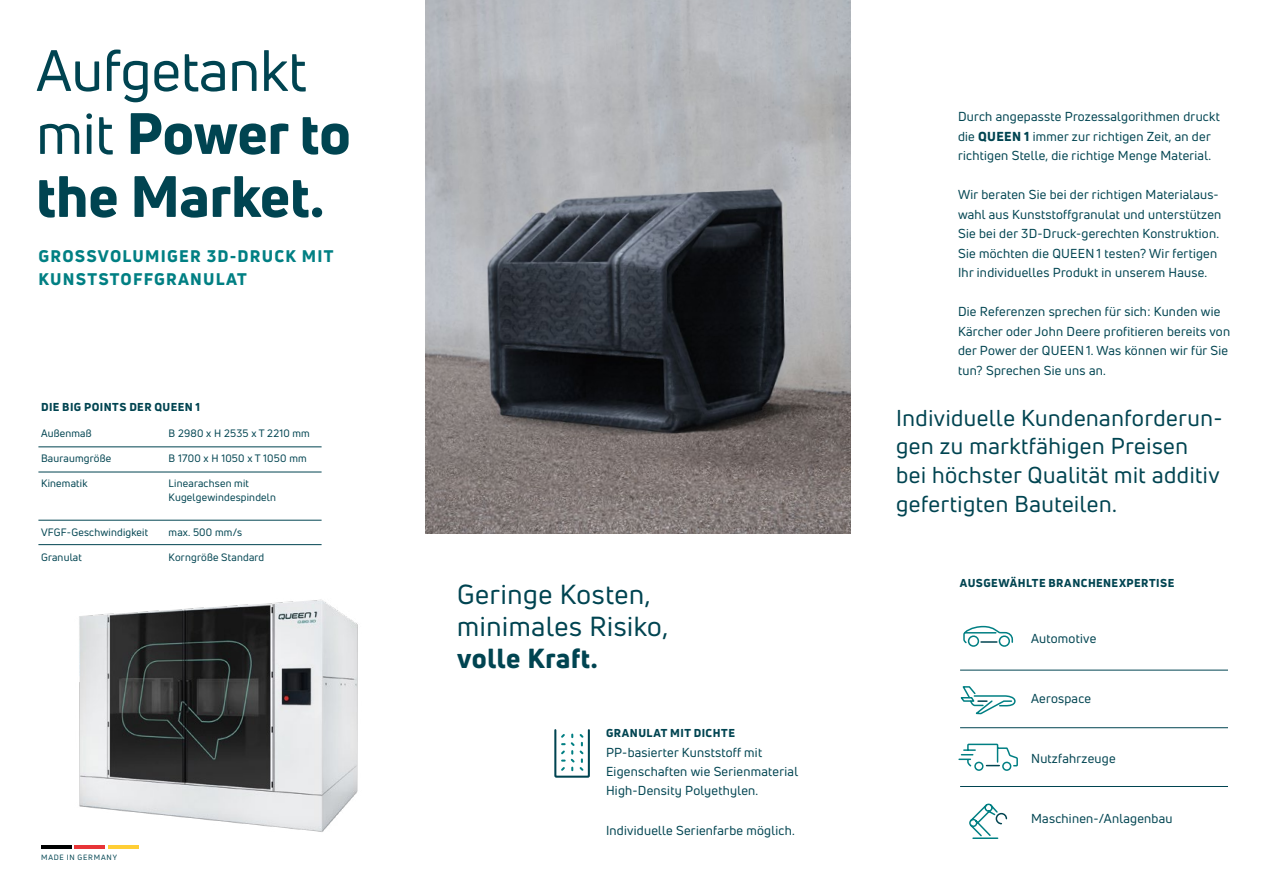
<style>
.page{position:relative;width:1263px;height:893px;background:#fff}
.page>*{position:absolute;margin:0;border:0;box-sizing:border-box;transform-origin:0 0}
.t1{font:800 57px/63px "Uni Neue";color:#004451}
.t2{font:27px/32.4px "Uni Neue";letter-spacing:.025em;color:#004451}
.t3{font:800 27px "Uni Neue";letter-spacing:.025em;color:#004451}
.t4{font:22.5px/28.5px "Uni Neue";letter-spacing:.025em;color:#004451}
.t5{font:800 16.5px/22.5px "Uni Neue";letter-spacing:.075em;color:#007f83}
.t6{font:12.75px/19.5px "Uni Neue";letter-spacing:.02em;color:#004451}
.t7{font:800 11.25px "Uni Neue";letter-spacing:.035em;color:#004451}
.t8{font:10.5px/14.2px "Uni Neue";letter-spacing:.02em;color:#004451}
.t9{font:7.5px "Uni Neue";letter-spacing:.115em;color:#004451}
.s1{font-weight:400}
.s2{font-weight:800}
</style>
<div class="page">
<img style="left:425px;top:0;width:425px;height:534px">
<hr style="left:960px;top:670px;width:268px;height:1px;background:#004451">
<hr style="left:960px;top:727px;width:268px;height:1px;background:#004451">
<hr style="left:960px;top:786px;width:268px;height:1px;background:#004451">
<img style="left:62px;top:599px;width:296px;height:250px">
<hr style="left:41px;top:845px;width:31px;height:3px;background:#000202">
<hr style="left:74px;top:845px;width:31px;height:3px;background:#e73437">
<hr style="left:108px;top:845px;width:31px;height:3px;background:#ffce35">
<svg style="left:963px;top:625px;width:51px;height:22px"></svg>
<svg style="left:960px;top:686px;width:56px;height:29px"></svg>
<svg style="left:969px;top:803px;width:39px;height:36px"></svg>
<svg style="left:958px;top:743px;width:60px;height:28px"></svg>
<svg style="left:554px;top:729px;width:36px;height:49px"></svg>
<hr style="left:38px;top:447px;width:284px;height:1px;background:#004451">
<hr style="left:38px;top:472px;width:284px;height:1px;background:#004451">
<hr style="left:38px;top:520px;width:284px;height:1px;background:#004451">
<hr style="left:38px;top:544px;width:284px;height:1px;background:#004451">
<h1 class="t1" style="left:36px;top:38px;width:316px"><span class="s1">Aufgetankt mit</span> Power to the Market.</h1>
<p class="t5" style="left:38px;top:245px;width:296px">GROSSVOLUMIGER 3D-DRUCK MIT<br>KUNSTSTOFFGRANULAT</p>
<p class="t7" style="left:41px;top:400px;width:161px">DIE BIG POINTS DER QUEEN 1</p>
<p class="t8" style="left:41px;top:426px;width:52px">Außenmaß</p>
<p class="t8" style="left:169px;top:426px;width:143px">B 2980 x H 2535 x T 2210 mm</p>
<p class="t8" style="left:41px;top:451px;width:72px">Bauraumgröße</p>
<p class="t8" style="left:169px;top:451px;width:140px">B 1700 x H 1050 x T 1050 mm</p>
<p class="t8" style="left:41px;top:476px;width:48px">Kinematik</p>
<p class="t8" style="left:169px;top:476px;width:109px">Linearachsen mit<br>Kugelgewindespindeln</p>
<p class="t8" style="left:41px;top:525px;width:109px">VFGF-Geschwindigkeit</p>
<p class="t8" style="left:169px;top:525px;width:75px">max. 500 mm/s</p>
<p class="t8" style="left:41px;top:550px;width:42px">Granulat</p>
<p class="t8" style="left:169px;top:550px;width:97px">Korngröße Standard</p>
<p class="t9" style="left:41px;top:853px;width:78px">MADE IN GERMANY</p>
<h2 class="t2" style="left:457px;top:577px;width:213px">Geringe Kosten, minimales Risiko,</h2>
<h2 class="t3" style="left:457px;top:640px;width:142px">volle Kraft.</h2>
<p class="t7" style="left:606px;top:725px;width:130px">GRANULAT MIT DICHTE</p>
<p class="t6" style="left:606px;top:742px;width:194px">PP-basierter Kunststoff mit<br>Eigenschaften wie Serienmaterial<br>High-Density Polyethylen.</p>
<p class="t6" style="left:606px;top:820px;width:190px">Individuelle Serienfarbe möglich.</p>
<p class="t6" style="left:958px;top:107px;width:263px">Durch angepasste Prozessalgorithmen druckt die <span class="s2">QUEEN 1</span> immer zur richtigen Zeit, an der richtigen Stelle, die richtige Menge Material.</p>
<p class="t6" style="left:958px;top:185px;width:265px">Wir beraten Sie bei der richtigen Materialaus&shy;wahl aus Kunststoffgranulat und unterstützen Sie bei der 3D-Druck-gerechten Konstruktion.<br>Sie möchten die QUEEN 1 testen? Wir fertigen Ihr individuelles Produkt in unserem Hause.</p>
<p class="t6" style="left:958px;top:302px;width:274px">Die Referenzen sprechen für sich: Kunden wie Kärcher oder John Deere profitieren bereits von der Power der QUEEN 1. Was können wir für Sie tun? Sprechen Sie uns an.</p>
<h3 class="t4" style="left:896px;top:403px;width:328px">Individuelle Kundenanforderun&shy;gen zu marktfähigen Preisen bei höchster Qualität mit additiv gefertigten Bauteilen.</h3>
<p class="t7" style="left:960px;top:575px;width:216px">AUSGEWÄHLTE BRANCHENEXPERTISE</p>
<p class="t6" style="left:1031px;top:628px;width:67px">Automotive</p>
<p class="t6" style="left:1031px;top:688px;width:62px">Aerospace</p>
<p class="t6" style="left:1031px;top:748px;width:86px">Nutzfahrzeuge</p>
<p class="t6" style="left:1031px;top:808px;width:143px">Maschinen-/Anlagenbau</p>
</div>
